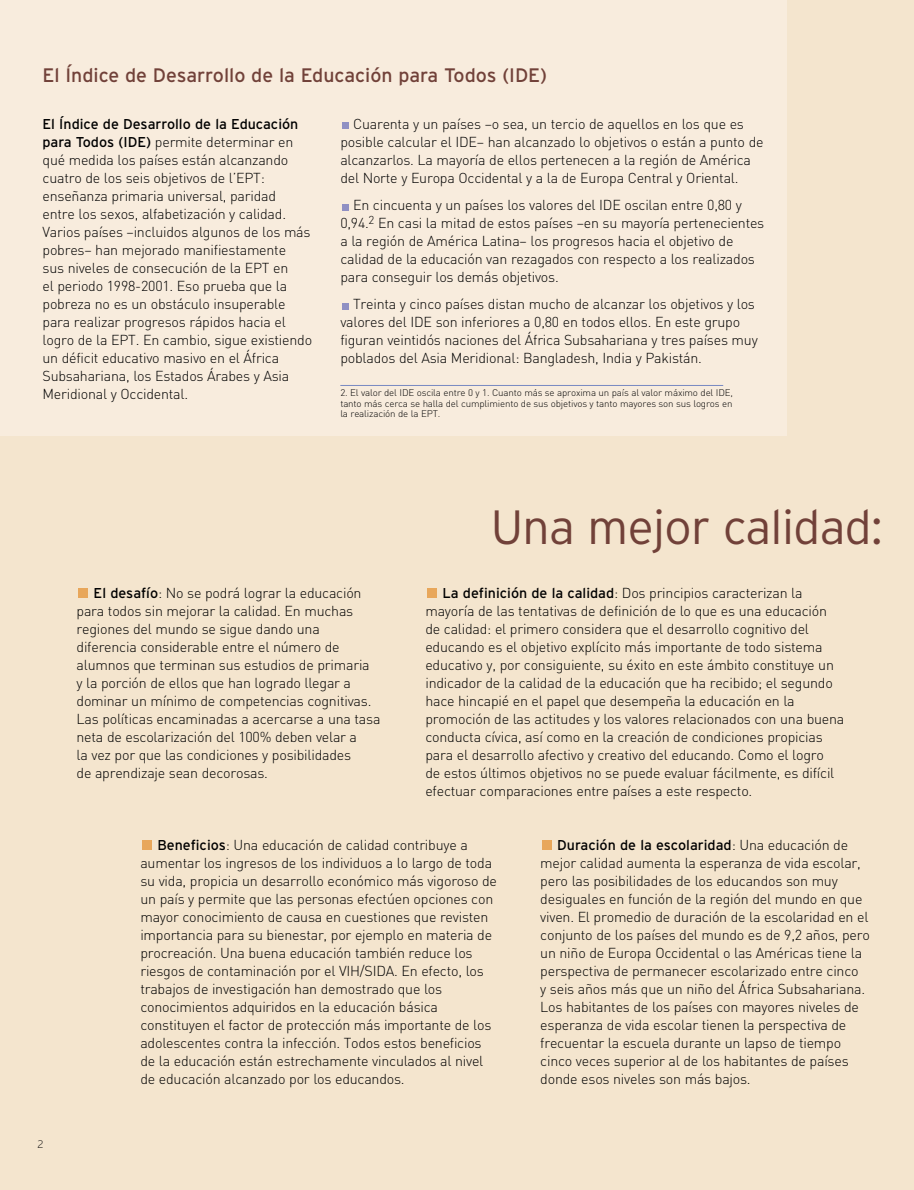
<style>
.page{position:relative;width:914px;height:1190px;background:#fff}
.page>*{position:absolute;margin:0;border:0;box-sizing:border-box;transform-origin:0 0}
.t1{font:300 48px "Interstate";letter-spacing:-.015em;color:#714139}
.t2{font:19.5px "Interstate";color:#714139}
.t3{font:300 14.25px/18px "DIN";letter-spacing:-.015em;color:#000}
.t4{font:14.25px "Interstate";color:#000}
.t5{font:200 10.8px "Interstate";color:#000}
.t6{font:300 9.45px/10.5px "DIN";letter-spacing:-.015em;color:#000;text-align:justify}
.s1{font-family:"Interstate";font-weight:400}
.s2{font-family:"DIN";font-weight:300}
</style>
<div class="page">
<div style="left:0;top:0;width:914px;height:1189px;background:#f4e5ce"></div>
<div style="left:0;top:0;width:787px;height:435px;background:#f8ecdd"></div>
<hr style="left:340px;top:385px;width:383px;height:1px;background:#7889c2">
<svg style="left:342px;top:303px;width:6px;height:6px"></svg>
<svg style="left:342px;top:204px;width:6px;height:6px"></svg>
<svg style="left:342px;top:123px;width:6px;height:6px"></svg>
<div style="left:78px;top:588px;width:10px;height:9px;background:#e8a75b"></div>
<div style="left:427px;top:588px;width:9px;height:9px;background:#e8a75b"></div>
<div style="left:542px;top:840px;width:9px;height:9px;background:#e8a75b"></div>
<div style="left:142px;top:840px;width:9px;height:9px;background:#e8a75b"></div>
<h2 class="t2" style="left:43px;top:68px;width:506px">El Índice de Desarrollo de la Educación para Todos (IDE)</h2>
<p class="t4" style="left:43px;top:119px;width:257px">El Índice de Desarrollo de la Educación</p>
<p class="t3" style="left:43px;top:135px;width:271px"><span class="s1">para Todos (IDE)</span> permite determinar en qué medida los países están alcanzando cuatro de los seis objetivos de l’EPT: enseñanza primaria universal, paridad<br>entre los sexos, alfabetización y calidad.<br>Varios países –incluidos algunos de los más pobres– han mejorado manifiestamente<br>sus niveles de consecución de la EPT en<br>el periodo 1998-2001. Eso prueba que la pobreza no es un obstáculo insuperable para realizar progresos rápidos hacia el logro de la EPT. En cambio, sigue existiendo un déficit educativo masivo en el África Subsahariana, los Estados Árabes y Asia Meridional y Occidental.</p>
<p class="t3" style="left:340px;top:117px;width:425px;text-indent:13px">Cuarenta y un países –o sea, un tercio de aquellos en los que es posible calcular el IDE– han alcanzado lo objetivos o están a punto de alcanzarlos. La mayoría de ellos pertenecen a la región de América del Norte y Europa Occidental y a la de Europa Central y Oriental.</p>
<p class="t3" style="left:340px;top:198px;width:425px;text-indent:13px">En cincuenta y un países los valores del IDE oscilan entre 0,80 y 0,94.<sup>2</sup> En casi la mitad de estos países –en su mayoría pertenecientes a la región de América Latina– los progresos hacia el objetivo de calidad de la educación van rezagados con respecto a los realizados para conseguir los demás objetivos.</p>
<p class="t3" style="left:340px;top:297px;width:419px;text-indent:13px">Treinta y cinco países distan mucho de alcanzar los objetivos y los valores del IDE son inferiores a 0,80 en todos ellos. En este grupo figuran veintidós naciones del África Subsahariana y tres países muy poblados del Asia Meridional: Bangladesh, India y Pakistán.</p>
<p class="t6" style="left:340px;top:389px;width:394px">2. El valor del IDE oscila entre 0 y 1. Cuanto más se aproxima un país al valor máximo del IDE, tanto más cerca se halla del cumplimiento de sus objetivos y tanto mayores son sus logros en la realización de la EPT.</p>
<h1 class="t1" style="left:490px;top:508px;width:393px">Una mejor calidad:</h1>
<p class="t5" style="left:37px;top:1140px;width:8px">2</p>
<p class="t3" style="left:77px;top:585px;width:305px;text-indent:17px"><span class="s1">El desafío</span>: No se podrá lograr la educación para todos sin mejorar la calidad. En muchas regiones del mundo se sigue dando una diferencia considerable entre el número de alumnos que terminan sus estudios de primaria<br>y la porción de ellos que han logrado llegar a dominar un mínimo de competencias cognitivas.<br>Las políticas encaminadas a acercarse a una tasa neta de escolarización del 100% deben velar a<br>la vez por que las condiciones y posibilidades<br>de aprendizaje sean decorosas.</p>
<p class="t3" style="left:425px;top:585px;width:420px;text-indent:17px"><span class="s1">La definición de la calidad</span>: Dos principios caracterizan la mayoría de las tentativas de definición de lo que es una educación de calidad: el primero considera que el desarrollo cognitivo del educando es el objetivo explícito más importante de todo sistema educativo y, por consiguiente, su éxito en este ámbito constituye un indicador de la calidad de la educación que ha recibido; el segundo hace hincapié en el papel que desempeña la educación en la promoción de las actitudes y los valores relacionados con una buena conducta cívica, así como en la creación de condiciones propicias para el desarrollo afectivo y creativo del educando. Como el logro<br>de estos últimos objetivos no se puede evaluar fácilmente, es difícil efectuar comparaciones entre países a este respecto.</p>
<p class="t4" style="left:557px;top:839px;width:292px">Duración de la escolaridad<span class="s2">: Una educación de</span></p>
<p class="t3" style="left:540px;top:855px;width:331px">mejor calidad aumenta la esperanza de vida escolar, pero las posibilidades de los educandos son muy desiguales en función de la región del mundo en que viven. El promedio de duración de la escolaridad en el conjunto de los países del mundo es de 9,2 años, pero un niño de Europa Occidental o las Américas tiene la perspectiva de permanecer escolarizado entre cinco<br>y seis años más que un niño del África Subsahariana.<br>Los habitantes de los países con mayores niveles de esperanza de vida escolar tienen la perspectiva de frecuentar la escuela durante un lapso de tiempo cinco veces superior al de los habitantes de países donde esos niveles son más bajos.</p>
<p class="t3" style="left:140px;top:837px;width:358px;text-indent:17px"><span class="s1">Beneficios</span>: Una educación de calidad contribuye a aumentar los ingresos de los individuos a lo largo de toda su vida, propicia un desarrollo económico más vigoroso de un país y permite que las personas efectúen opciones con mayor conocimiento de causa en cuestiones que revisten importancia para su bienestar, por ejemplo en materia de procreación. Una buena educación también reduce los riesgos de contaminación por el VIH/SIDA. En efecto, los trabajos de investigación han demostrado que los conocimientos adquiridos en la educación básica constituyen el factor de protección más importante de los adolescentes contra la infección. Todos estos beneficios de la educación están estrechamente vinculados al nivel de educación alcanzado por los educandos.</p>
</div>
